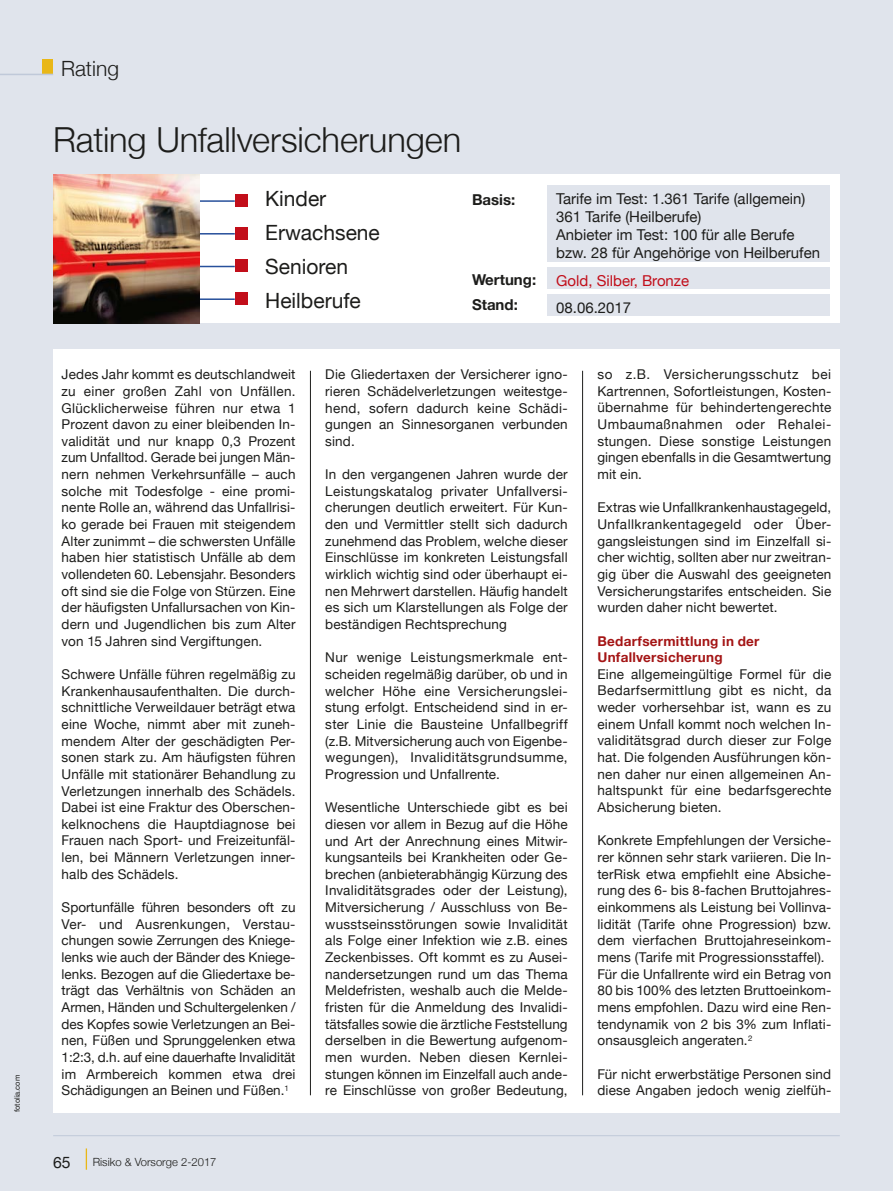
<style>
.page{position:relative;width:893px;height:1191px;background:#e0e4ec}
.page>*{position:absolute;margin:0;border:0;box-sizing:border-box;transform-origin:0 0}
.t1{font:300 34.5px "Helvetica Neue";letter-spacing:-.005em;color:#1d1d1b}
.t2{font:21px/33.8px "Helvetica Neue";color:#1d1d1b}
.t3{font:300 21px "Helvetica Neue";color:#1d1d1b}
.t4{font:15.75px "Helvetica Neue";color:#1d1d1b}
.t5{font:15px/18px "Helvetica Neue";color:#1d1d1b}
.t6{font:700 15px/25.2px "Helvetica Neue";color:#1d1d1b}
.t7{font:15px "Helvetica Neue";color:#c20e1a}
.t8{font:13.5px/16.6px "Helvetica Neue";letter-spacing:.01em;color:#1d1d1b;text-align:justify}
.t9{font:700 13.5px/16.6px "Helvetica Neue";letter-spacing:.02em;color:#a41515}
.t10{font:300 11.25px "Helvetica Neue";color:#1d1d1b}
.t11{font:7.5px "Helvetica Neue";color:#1d1d1b}
</style>
<div class="page">
<hr style="left:53px;top:1135px;width:787px;height:1px;background:#c0c9d9">
<div style="left:43px;top:60px;width:10px;height:14px;background:#e9b717"></div>
<hr style="left:0;top:74px;width:53px;height:1px;background:#c0c9d9">
<svg style="left:86px;top:1148px;width:1px;height:21px"></svg>
<div style="left:53px;top:174px;width:787px;height:149px;background:#fff"></div>
<div style="left:547px;top:185px;width:282px;height:76px;background:#e0e4ec"></div>
<div style="left:547px;top:267px;width:282px;height:21px;background:#e0e4ec"></div>
<div style="left:547px;top:294px;width:282px;height:22px;background:#e0e4ec"></div>
<div style="left:235px;top:194px;width:13px;height:13px;background:#c20e1a"></div>
<hr style="left:199px;top:200px;width:36px;height:2px;background:#27509b">
<div style="left:235px;top:227px;width:13px;height:12px;background:#c20e1a"></div>
<hr style="left:199px;top:233px;width:36px;height:1px;background:#27509b">
<div style="left:235px;top:259px;width:13px;height:13px;background:#c20e1a"></div>
<hr style="left:199px;top:266px;width:36px;height:1px;background:#27509b">
<hr style="left:199px;top:298px;width:36px;height:2px;background:#27509b">
<div style="left:235px;top:292px;width:13px;height:13px;background:#c20e1a"></div>
<img style="left:53px;top:174px;width:147px;height:149px">
<div style="left:53px;top:349px;width:787px;height:763px;background:#fff"></div>
<hr style="left:310px;top:371px;width:1px;height:724px;background:#1d1d1b">
<hr style="left:582px;top:371px;width:1px;height:724px;background:#1d1d1b">
<p class="t11" style="left:12px;top:1112px;width:39px;rotate:-90deg">fotolia.com</p>
<h2 class="t3" style="left:61px;top:51px;width:59px">Rating</h2>
<h1 class="t1" style="left:53px;top:112px;width:410px">Rating Unfallversicherungen</h1>
<h2 class="t2" style="left:265px;top:183px;width:116px">Kinder<br>Erwachsene<br>Senioren<br>Heilberufe</h2>
<p class="t6" style="left:472px;top:188px;width:45px">Basis:</p>
<p class="t6" style="left:472px;top:268px;width:66px">Wertung:<br>Stand:</p>
<p class="t5" style="left:556px;top:191px;width:265px">Tarife im Test: 1.361 Tarife (allgemein)<br>361 Tarife (Heilberufe)<br>Anbieter im Test: 100 für alle Berufe bzw. 28 für Angehörige von Heilberufen</p>
<p class="t7" style="left:556px;top:269px;width:135px">Gold, Silber, Bronze</p>
<p class="t5" style="left:556px;top:299px;width:77px">08.06.2017</p>
<p class="t8" style="left:62px;top:367px;width:235px">Jedes Jahr kommt es deutschlandweit zu einer großen Zahl von Unfällen.<br>Glücklicherweise führen nur etwa 1<br>Prozent davon zu einer bleibenden In&shy;validität und nur knapp 0,3 Prozent zum Unfalltod. Gerade bei jungen Män&shy;nern nehmen Verkehrsunfälle – auch solche mit Todesfolge - eine promi&shy;nente Rolle an, während das Unfallrisi&shy;ko gerade bei Frauen mit steigendem Alter zunimmt – die schwersten Unfälle haben hier statistisch Unfälle ab dem vollendeten 60. Lebensjahr. Besonders oft sind sie die Folge von Stürzen. Eine der häufigsten Unfallursachen von Kin&shy;dern und Jugendlichen bis zum Alter von 15 Jahren sind Vergiftungen.</p>
<p class="t8" style="left:62px;top:666px;width:235px">Schwere Unfälle führen regelmäßig zu Krankenhausaufenthalten. Die durch&shy;schnittliche Verweildauer beträgt etwa eine Woche, nimmt aber mit zuneh&shy;mendem Alter der geschädigten Per&shy;sonen stark zu. Am häufigsten führen Unfälle mit stationärer Behandlung zu Verletzungen innerhalb des Schädels.<br>Dabei ist eine Fraktur des Oberschen&shy;kelknochens die Hauptdiagnose bei Frauen nach Sport- und Freizeitunfäl&shy;len, bei Männern Verletzungen inner&shy;halb des Schädels.</p>
<p class="t8" style="left:62px;top:899px;width:235px">Sportunfälle führen besonders oft zu Ver- und Ausrenkungen, Verstau&shy;chungen sowie Zerrungen des Kniege&shy;lenks wie auch der Bänder des Kniege&shy;lenks. Bezogen auf die Gliedertaxe be&shy;trägt das Verhältnis von Schäden an Armen, Händen und Schultergelenken / des Kopfes sowie Verletzungen an Bei&shy;nen, Füßen und Sprunggelenken etwa 1:2:3, d.h. auf eine dauerhafte Invalidität im Armbereich kommen etwa drei Schädigungen an Beinen und Füßen.<sup>1</sup></p>
<p class="t4" style="left:53px;top:1150px;width:19px">65</p>
<p class="t10" style="left:93px;top:1152px;width:125px">Risiko &amp; Vorsorge 2-2017</p>
<p class="t8" style="left:325px;top:367px;width:244px">Die Gliedertaxen der Versicherer igno&shy;rieren Schädelverletzungen weitestge&shy;hend, sofern dadurch keine Schädi&shy;gungen an Sinnesorganen verbunden sind.</p>
<p class="t8" style="left:325px;top:467px;width:244px">In den vergangenen Jahren wurde der Leistungskatalog privater Unfallversi&shy;cherungen deutlich erweitert. Für Kun&shy;den und Vermittler stellt sich dadurch zunehmend das Problem, welche dieser Einschlüsse im konkreten Leistungsfall wirklich wichtig sind oder überhaupt ei&shy;nen Mehrwert darstellen. Häufig handelt es sich um Klarstellungen als Folge der beständigen Rechtsprechung</p>
<p class="t8" style="left:325px;top:650px;width:244px">Nur wenige Leistungsmerkmale ent&shy;scheiden regelmäßig darüber, ob und in welcher Höhe eine Versicherungslei&shy;stung erfolgt. Entscheidend sind in er&shy;ster Linie die Bausteine Unfallbegriff (z.B. Mitversicherung auch von Eigenbe&shy;wegungen), Invaliditätsgrundsumme, Progression und Unfallrente.</p>
<p class="t8" style="left:325px;top:800px;width:244px">Wesentliche Unterschiede gibt es bei diesen vor allem in Bezug auf die Höhe und Art der Anrechnung eines Mitwir&shy;kungsanteils bei Krankheiten oder Ge&shy;brechen (anbieterabhängig Kürzung des Invaliditätsgrades oder der Leistung), Mitversicherung / Ausschluss von Be&shy;wusstseinsstörungen sowie Invalidität als Folge einer Infektion wie z.B. eines Zeckenbisses. Oft kommt es zu Ausei&shy;nandersetzungen rund um das Thema Meldefristen, weshalb auch die Melde&shy;fristen für die Anmeldung des Invalidi&shy;tätsfalles sowie die ärztliche Feststellung derselben in die Bewertung aufgenom&shy;men wurden. Neben diesen Kernlei&shy;stungen können im Einzelfall auch ande&shy;re Einschlüsse von großer Bedeutung,</p>
<p class="t8" style="left:597px;top:367px;width:235px">so z.B. Versicherungsschutz bei Kartrennen, Sofortleistungen, Kosten&shy;übernahme für behindertengerechte Umbaumaßnahmen oder Rehalei&shy;stungen. Diese sonstige Leistungen gingen ebenfalls in die Gesamtwertung mit ein.</p>
<p class="t8" style="left:597px;top:500px;width:235px">Extras wie Unfallkrankenhaustagegeld, Unfallkrankentagegeld oder Über&shy;gangsleistungen sind im Einzelfall si&shy;cher wichtig, sollten aber nur zweitran&shy;gig über die Auswahl des geeigneten Versicherungstarifes entscheiden. Sie wurden daher nicht bewertet.</p>
<p class="t9" style="left:597px;top:633px;width:164px">Bedarfsermittlung in der<br>Unfallversicherung</p>
<p class="t8" style="left:597px;top:666px;width:235px">Eine allgemeingültige Formel für die Bedarfsermittlung gibt es nicht, da weder vorhersehbar ist, wann es zu einem Unfall kommt noch welchen In&shy;validitätsgrad durch dieser zur Folge hat. Die folgenden Ausführungen kön&shy;nen daher nur einen allgemeinen An&shy;haltspunkt für eine bedarfsgerechte Absicherung bieten.</p>
<p class="t8" style="left:597px;top:833px;width:235px;text-align:left">Konkrete Empfehlungen der Versiche&shy;rer können sehr stark variieren. Die In&shy;terRisk etwa empfiehlt eine Absiche&shy;rung des 6- bis 8-fachen Bruttojahres&shy;einkommens als Leistung bei Vollinva&shy;lidität (Tarife ohne Progression) bzw. dem vierfachen Bruttojahreseinkom&shy;mens (Tarife mit Progressionsstaffel).<br>Für die Unfallrente wird ein Betrag von 80 bis 100% des letzten Bruttoeinkom&shy;mens empfohlen. Dazu wird eine Ren&shy;tendynamik von 2 bis 3% zum Inflati&shy;onsausgleich angeraten.<sup>2</sup></p>
<p class="t8" style="left:597px;top:1066px;width:235px">Für nicht erwerbstätige Personen sind diese Angaben jedoch wenig zielfüh-</p>
</div>
